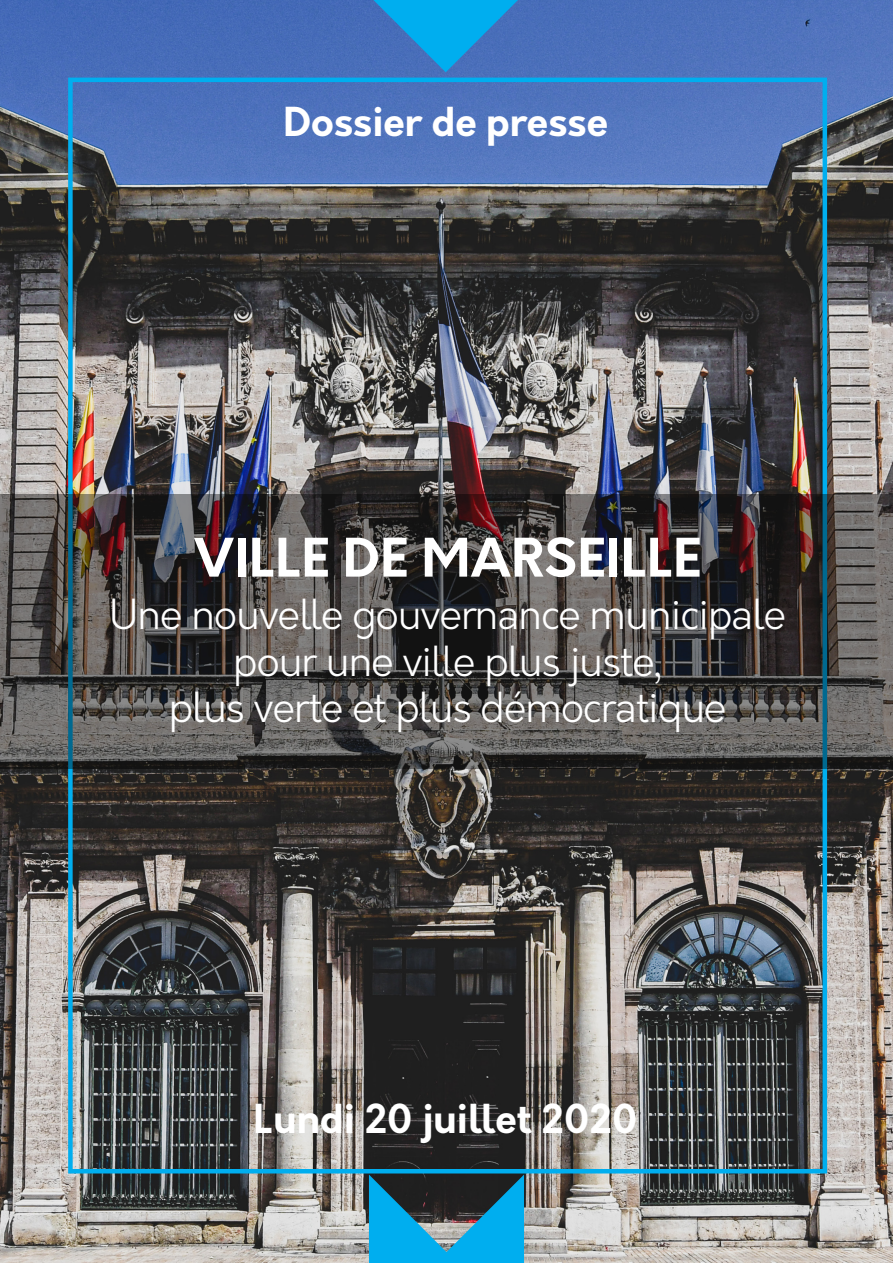
<style>
.page{position:relative;width:893px;height:1263px;background:#fff}
.page>*{position:absolute;margin:0;border:0;box-sizing:border-box;transform-origin:0 0}
.t1{font:700 51.9px "Orkney";letter-spacing:.01em;color:#fff}
.t2{font:300 40.5px/46.5px "Orkney";letter-spacing:-.02em;color:#fff;text-align:center}
.t3{font:700 39px "Orkney";color:#fff}
</style>
<div class="page">
<img style="left:0;top:0;width:893px;height:1263px">
<svg style="left:373px;top:0;width:145px;height:72px;background:#248dd4"></svg>
<svg style="left:369px;top:1174px;width:155px;height:89px;background:#1a799d"></svg>
<svg style="left:0;top:494px;width:893px;height:275px;background:#4a4746"></svg>
<p class="t3" style="left:283px;top:95px;width:326px">Dossier de presse</p>
<p class="t1" style="left:194px;top:523px;width:509px">VILLE DE MARSEILLE</p>
<p class="t2" style="left:109px;top:592px;width:678px">Une nouvelle gouvernance municipale pour une ville plus juste,</p>
<p class="t2" style="left:169px;top:685px;width:559px">plus verte et plus démocratique</p>
<p class="t3" style="left:254px;top:1092px;width:386px">Lundi 20 juillet 2020</p>
</div>
